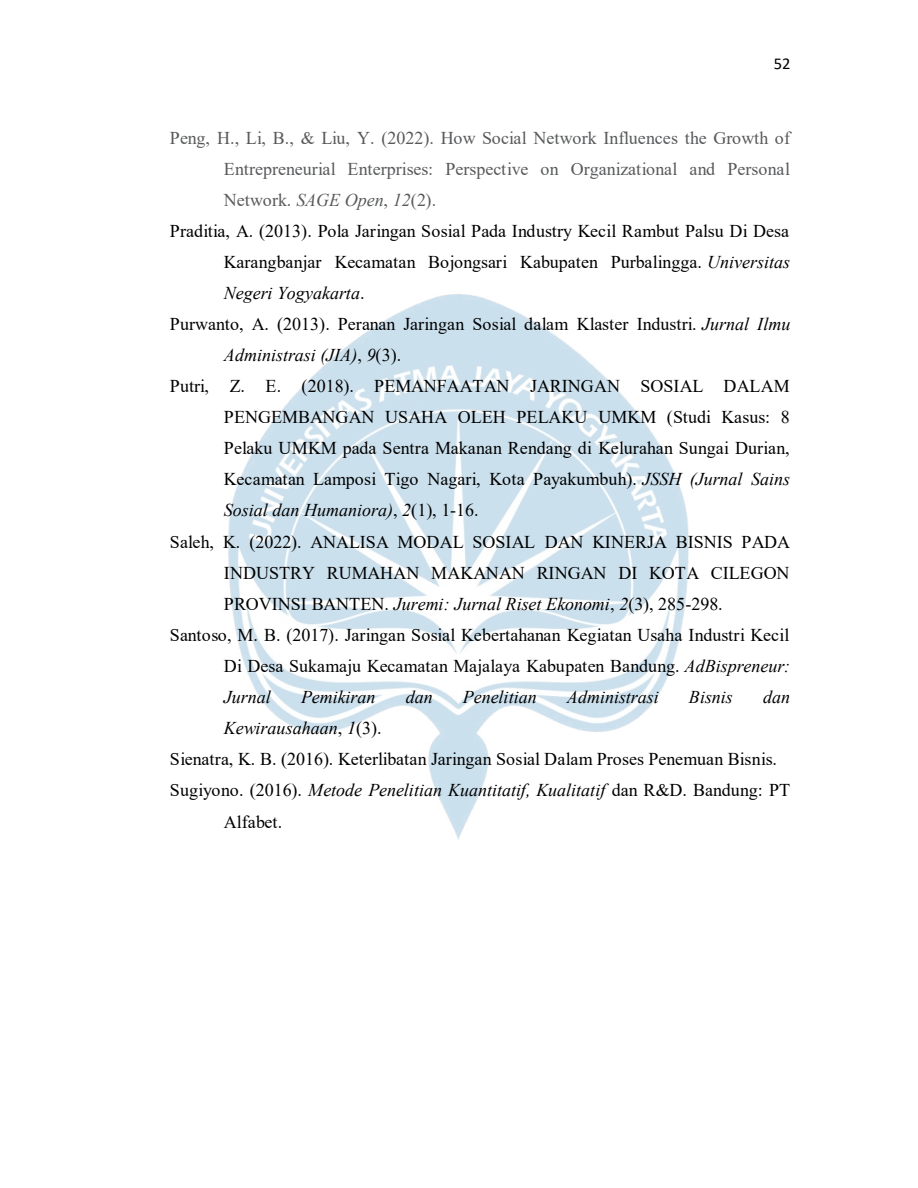
<style>
.page{position:relative;width:918px;height:1188px;background:#fff}
.page>*{position:absolute;margin:0;border:0;box-sizing:border-box;transform-origin:0 0}
.t1{font:18px "Times New Roman";color:#000}
.t2{font:italic 18px "Times New Roman";color:#000}
.t3{font:18px "Times New Roman";color:#58595b}
.t4{font:16.5px "Calibri";color:#000}
.s1{font-style:italic}
.s2{font-style:normal}
</style>
<div class="page">
<img style="left:228px;top:294px;width:461px;height:546px">
<p class="t4" style="left:774px;top:52px;width:18px">52</p>
<p class="t3" style="left:170px;top:125px;width:622px">Peng, H., Li, B., &amp; Liu, Y. (2022). How Social Network Influences the Growth of</p>
<p class="t3" style="left:224px;top:156px;width:568px">Entrepreneurial Enterprises: Perspective on Organizational and Personal</p>
<p class="t3" style="left:224px;top:187px;width:214px">Network. <span class="s1">SAGE Open</span>, <span class="s1">12</span>(2).</p>
<p class="t1" style="left:170px;top:218px;width:621px">Praditia, A. (2013). Pola Jaringan Sosial Pada Industry Kecil Rambut Palsu Di Desa</p>
<p class="t1" style="left:224px;top:249px;width:568px">Karangbanjar Kecamatan Bojongsari Kabupaten Purbalingga. <span class="s1">Universitas</span></p>
<p class="t2" style="left:224px;top:281px;width:142px">Negeri Yogyakarta<span class="s2">.</span></p>
<p class="t1" style="left:170px;top:312px;width:622px">Purwanto, A. (2013). Peranan Jaringan Sosial dalam Klaster Industri. <span class="s1">Jurnal Ilmu</span></p>
<p class="t2" style="left:224px;top:343px;width:179px">Administrasi (JIA)<span class="s2">,</span> 9<span class="s2">(3).</span></p>
<p class="t1" style="left:170px;top:373px;width:621px">Putri, Z. E. (2018). PEMANFAATAN JARINGAN SOSIAL DALAM</p>
<p class="t1" style="left:224px;top:405px;width:568px">PENGEMBANGAN USAHA OLEH PELAKU UMKM (Studi Kasus: 8</p>
<p class="t1" style="left:224px;top:436px;width:567px">Pelaku UMKM pada Sentra Makanan Rendang di Kelurahan Sungai Durian,</p>
<p class="t1" style="left:224px;top:467px;width:568px">Kecamatan Lamposi Tigo Nagari, Kota Payakumbuh). <span class="s1">JSSH (Jurnal Sains</span></p>
<p class="t2" style="left:224px;top:498px;width:256px">Sosial dan Humaniora)<span class="s2">,</span> 2<span class="s2">(1), 1-16.</span></p>
<p class="t1" style="left:170px;top:529px;width:622px">Saleh, K. (2022). ANALISA MODAL SOSIAL DAN KINERJA BISNIS PADA</p>
<p class="t1" style="left:224px;top:560px;width:567px">INDUSTRY RUMAHAN MAKANAN RINGAN DI KOTA CILEGON</p>
<p class="t1" style="left:224px;top:591px;width:500px">PROVINSI BANTEN. <span class="s1">Juremi: Jurnal Riset Ekonomi</span>, <span class="s1">2</span>(3), 285-298.</p>
<p class="t1" style="left:170px;top:622px;width:621px">Santoso, M. B. (2017). Jaringan Sosial Kebertahanan Kegiatan Usaha Industri Kecil</p>
<p class="t1" style="left:224px;top:653px;width:568px">Di Desa Sukamaju Kecamatan Majalaya Kabupaten Bandung. <span class="s1">AdBispreneur:</span></p>
<p class="t2" style="left:224px;top:685px;width:48px">Jurnal</p>
<p class="t2" style="left:301px;top:685px;width:76px">Pemikiran</p>
<p class="t2" style="left:406px;top:685px;width:28px">dan</p>
<p class="t2" style="left:463px;top:685px;width:75px">Penelitian</p>
<p class="t2" style="left:567px;top:685px;width:93px">Administrasi</p>
<p class="t2" style="left:689px;top:685px;width:46px">Bisnis</p>
<p class="t2" style="left:763px;top:685px;width:28px">dan</p>
<p class="t2" style="left:224px;top:715px;width:159px">Kewirausahaan<span class="s2">,</span> 1<span class="s2">(3).</span></p>
<p class="t1" style="left:170px;top:746px;width:609px">Sienatra, K. B. (2016). Keterlibatan Jaringan Sosial Dalam Proses Penemuan Bisnis.</p>
<p class="t2" style="left:170px;top:777px;width:622px"><span class="s2">Sugiyono. (2016).</span> Metode Penelitian Kuantitatif, Kualitatif <span class="s2">dan R&amp;D. Bandung: PT</span></p>
<p class="t1" style="left:224px;top:809px;width:60px">Alfabet.</p>
</div>
